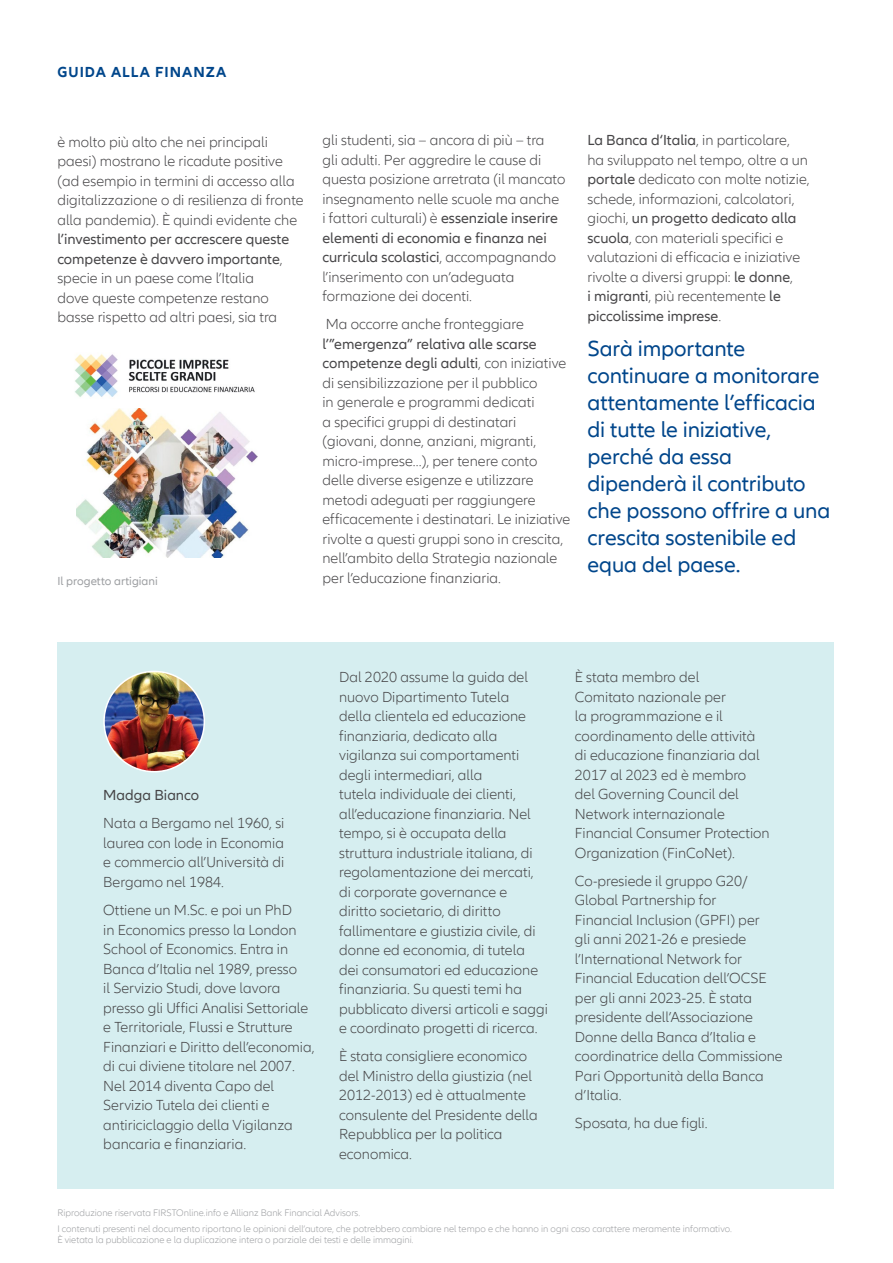
<style>
.page{position:relative;width:893px;height:1263px;background:#fff}
.page>*{position:absolute;margin:0;border:0;box-sizing:border-box;transform-origin:0 0}
.t1{font:22.5px/27px "Allianz Neo";letter-spacing:-.005em;color:#00468b}
.t2{font:300 15px/19.5px "Allianz Neo";color:#464547}
.t3{font:700 15px "Allianz Neo";letter-spacing:.07em;color:#00468b}
.t4{font:15px "Allianz Neo";color:#464547}
.t5{font:12px "Allianz Neo";color:#9d9fa2}
.t6{font:300 9.75px/15.9px "Allianz Neo";color:#9d9fa2}
.s1{font-weight:400}
</style>
<div class="page">
<img style="left:75px;top:354px;width:180px;height:43px">
<img style="left:77px;top:409px;width:180px;height:149px">
<div style="left:57px;top:643px;width:776px;height:546px;background:#d6eef0"></div>
<img style="left:104px;top:671px;width:100px;height:101px;border-radius:50px">
<div style="left:103px;top:671px;width:102px;height:101px;border:2px solid #fff;border-radius:50%"></div>
<p class="t3" style="left:57px;top:63px;width:171px">GUIDA ALLA FINANZA</p>
<p class="t2" style="left:57px;top:133px;width:248px">è molto più alto che nei principali paesi) mostrano le ricadute positive (ad esempio in termini di accesso alla digitalizzazione o di resilienza di fronte alla pandemia). È quindi evidente che</p>
<p class="t2" style="left:57px;top:230px;width:233px"><span class="s1">l’investimento per accrescere queste competenze è davvero importante</span>, specie in un paese come l’Italia dove queste competenze restano basse rispetto ad altri paesi, sia tra</p>
<p class="t5" style="left:57px;top:574px;width:102px">Il progetto artigiani</p>
<p class="t2" style="left:322px;top:131px;width:245px">gli studenti, sia – ancora di più – tra<br>gli adulti. Per aggredire le cause di questa posizione arretrata (il mancato insegnamento nelle scuole ma anche i fattori culturali) è <span class="s1">essenziale inserire elementi di economia e finanza nei curricula scolastici</span>, accompagnando l’inserimento con un’adeguata formazione dei docenti.</p>
<p class="t2" style="left:326px;top:315px;width:200px">Ma occorre anche fronteggiare</p>
<p class="t2" style="left:322px;top:335px;width:250px"><span class="s1">l’”emergenza” relativa alle scarse competenze degli adulti</span>, con iniziative di sensibilizzazione per il pubblico<br>in generale e programmi dedicati<br>a specifici gruppi di destinatari (giovani, donne, anziani, migranti, micro-imprese…), per tenere conto delle diverse esigenze e utilizzare metodi adeguati per raggiungere efficacemente i destinatari. Le iniziative rivolte a questi gruppi sono in crescita, nell’ambito della Strategia nazionale per l’educazione finanziaria.</p>
<p class="t2" style="left:587px;top:131px;width:224px"><span class="s1">La Banca d‘Italia</span>, in particolare, ha sviluppato nel tempo, oltre a un <span class="s1">portale</span> dedicato con molte notizie, schede, informazioni, calcolatori, giochi, <span class="s1">un progetto dedicato alla scuola</span>, con materiali specifici e valutazioni di efficacia e iniziative rivolte a diversi gruppi: <span class="s1">le donne</span>,<br><span class="s1">i migranti</span>, più recentemente <span class="s1">le piccolissime imprese</span>.</p>
<h1 class="t1" style="left:587px;top:336px;width:244px">Sarà importante continuare a monitorare attentamente l’efficacia di tutte le iniziative, perché da essa dipenderà il contributo che possono offrire a una crescita sostenibile ed equa del paese.</h1>
<p class="t4" style="left:103px;top:787px;width:97px">Madga Bianco</p>
<p class="t2" style="left:103px;top:814px;width:183px;text-align:justify">Nata a Bergamo nel 1960, si laurea con lode in Economia e commercio all’Università di Bergamo nel 1984.</p>
<p class="t2" style="left:103px;top:901px;width:213px">Ottiene un M.Sc. e poi un PhD<br>in Economics presso la London<br>School of Economics. Entra in<br>Banca d’Italia nel 1989, presso<br>il Servizio Studi, dove lavora presso gli Uffici Analisi Settoriale e Territoriale, Flussi e Strutture<br>Finanziari e Diritto dell’economia, di cui diviene titolare nel 2007.<br>Nel 2014 diventa Capo del<br>Servizio Tutela dei clienti e antiriciclaggio della Vigilanza bancaria e finanziaria.</p>
<p class="t2" style="left:339px;top:668px;width:210px">Dal 2020 assume la guida del nuovo Dipartimento Tutela<br>della clientela ed educazione finanziaria, dedicato alla vigilanza sui comportamenti degli intermediari, alla<br>tutela individuale dei clienti, all’educazione finanziaria. Nel tempo, si è occupata della struttura industriale italiana, di regolamentazione dei mercati, di corporate governance e diritto societario, di diritto fallimentare e giustizia civile, di donne ed economia, di tutela dei consumatori ed educazione finanziaria. Su questi temi ha pubblicato diversi articoli e saggi e coordinato progetti di ricerca.</p>
<p class="t2" style="left:339px;top:1047px;width:200px">È stata consigliere economico del Ministro della giustizia (nel<br>2012-2013) ed è attualmente consulente del Presidente della<br>Repubblica per la politica economica.</p>
<p class="t2" style="left:575px;top:668px;width:196px">È stata membro del<br>Comitato nazionale per<br>la programmazione e il coordinamento delle attività di educazione finanziaria dal<br>2017 al 2023 ed è membro del Governing Council del<br>Network internazionale<br>Financial Consumer Protection<br>Organization (FinCoNet).</p>
<p class="t2" style="left:575px;top:871px;width:209px">Co-presiede il gruppo G20/<br>Global Partnership for<br>Financial Inclusion (GPFI) per<br>gli anni 2021-26 e presiede l’International Network for<br>Financial Education dell’OCSE per gli anni 2023-25. È stata presidente dell’Associazione<br>Donne della Banca d’Italia e coordinatrice della Commissione<br>Pari Opportunità della Banca d’Italia.</p>
<p class="t2" style="left:575px;top:1114px;width:134px">Sposata, ha due figli.</p>
<p class="t6" style="left:57px;top:1205px;width:676px">Riproduzione riservata FIRSTOnline.info e Allianz Bank Financial Advisors.<br>I contenuti presenti nel documento riportano le opinioni dell’autore, che potrebbero cambiare nel tempo e che hanno in ogni caso carattere meramente informativo.</p>
<p class="t6" style="left:57px;top:1232px;width:358px">È vietata la pubblicazione e la duplicazione intera o parziale dei testi e delle immagini.</p>
</div>
